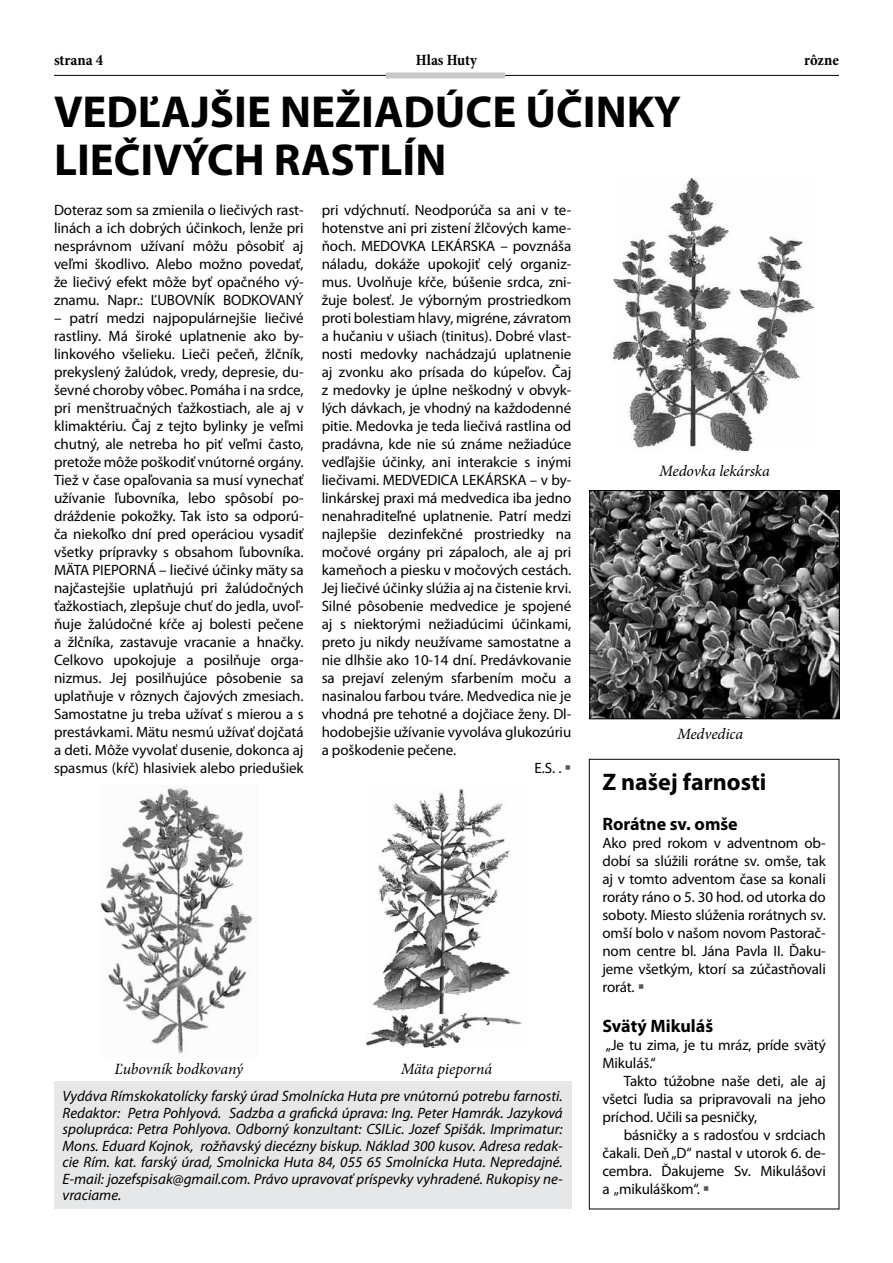
<style>
.page{position:relative;width:893px;height:1263px;background:#fff}
.page>*{position:absolute;margin:0;border:0;box-sizing:border-box;transform-origin:0 0}
.t1{font:700 45px/48px "Myriad Pro";color:#000}
.t2{font:700 24px "Myriad Pro";color:#000}
.t3{font:700 18px "Myriad Pro";color:#000}
.t4{font:italic 15.75px "Minion Pro";letter-spacing:-.005em;color:#000}
.t5{font:700 condensed 15.75px "Minion Pro";color:#000}
.t6{font:15px/18px "Myriad Pro";letter-spacing:-.005em;color:#000;text-align:justify}
.t7{font:italic 15px/16.5px "Myriad Pro";color:#000;text-align:justify}
.s1{color:#58595b}
</style>
<div class="page">
<div style="left:54px;top:1082px;width:517px;height:127px;background:#e6e7e8"></div>
<hr style="left:54px;top:75px;width:785px;height:1px;background:#000">
<div style="left:386px;top:72px;width:119px;height:6px;background:#c7c8ca"></div>
<div style="left:589px;top:759px;width:250px;height:450px;border:1px solid #000"></div>
<img style="left:591px;top:492px;width:247px;height:225px">
<div style="left:589px;top:490px;width:251px;height:229px;border:1px solid #000"></div>
<img style="left:100px;top:785px;width:153px;height:269px">
<img style="left:367px;top:788px;width:155px;height:259px">
<img style="left:613px;top:178px;width:201px;height:272px">
<p class="t5" style="left:54px;top:50px;width:51px">strana 4</p>
<p class="t5" style="left:416px;top:50px;width:63px">Hlas Huty</p>
<p class="t5" style="left:804px;top:50px;width:36px">rôzne</p>
<h1 class="t1" style="left:54px;top:87px;width:628px">VEDĽAJŠIE NEŽIADÚCE ÚČINKY<br>LIEČIVÝCH RASTLÍN</h1>
<p class="t6" style="left:54px;top:201px;width:251px">Doteraz som sa zmienila o liečivých rast&shy;linách a ich dobrých účinkoch, lenže pri nesprávnom užívaní môžu pôsobiť aj veľmi škodlivo. Alebo možno povedať, že liečivý efekt môže byť opačného vý&shy;znamu. Napr.: ĽUBOVNÍK BODKOVANÝ</p>
<p class="t6" style="left:54px;top:309px;width:251px">– patrí medzi najpopulárnejšie liečivé rastliny. Má široké uplatnenie ako by&shy;linkového všelieku. Lieči pečeň, žlčník, prekyslený žalúdok, vredy, depresie, du&shy;ševné choroby vôbec. Pomáha i na srdce, pri menštruačných ťažkostiach, ale aj v klimaktériu. Čaj z tejto bylinky je veľmi chutný, ale netreba ho piť veľmi často, pretože môže poškodiť vnútorné orgány.<br>Tiež v čase opaľovania sa musí vynechať užívanie ľubovníka, lebo spôsobí po&shy;dráždenie pokožky. Tak isto sa odporú&shy;ča niekoľko dní pred operáciou vysadiť všetky prípravky s obsahom ľubovníka.<br>MÄTA PIEPORNÁ – liečivé účinky mäty sa najčastejšie uplatňujú pri žalúdočných ťažkostiach, zlepšuje chuť do jedla, uvoľ&shy;ňuje žalúdočné kŕče aj bolesti pečene a žlčníka, zastavuje vracanie a hnačky.<br>Celkovo upokojuje a posilňuje orga&shy;nizmus. Jej posilňujúce pôsobenie sa uplatňuje v rôznych čajových zmesiach.<br>Samostatne ju treba užívať s mierou a s prestávkami. Mätu nesmú užívať dojčatá a deti. Môže vyvolať dusenie, dokonca aj spasmus (kŕč) hlasiviek alebo priedušiek</p>
<p class="t6" style="left:322px;top:201px;width:251px">pri vdýchnutí. Neodporúča sa ani v te-</p>
<p class="t6" style="left:322px;top:219px;width:251px">hotenstve ani pri zistení žlčových kame-</p>
<p class="t6" style="left:322px;top:237px;width:251px">ňoch. MEDOVKA LEKÁRSKA – povznáša</p>
<p class="t6" style="left:322px;top:255px;width:251px">náladu, dokáže upokojiť celý organiz-</p>
<p class="t6" style="left:322px;top:273px;width:251px">mus. Uvolňuje kŕče, búšenie srdca, zni-</p>
<p class="t6" style="left:322px;top:291px;width:251px">žuje bolesť. Je výborným prostriedkom</p>
<p class="t6" style="left:322px;top:309px;width:251px">proti bolestiam hlavy, migréne, závratom</p>
<p class="t6" style="left:322px;top:327px;width:251px">a hučaniu v ušiach (tinitus). Dobré vlast-</p>
<p class="t6" style="left:322px;top:345px;width:251px">nosti medovky nachádzajú uplatnenie</p>
<p class="t6" style="left:322px;top:363px;width:251px">aj zvonku ako prísada do kúpeľov. Čaj</p>
<p class="t6" style="left:322px;top:381px;width:251px">z medovky je úplne neškodný v obvyk-</p>
<p class="t6" style="left:322px;top:399px;width:251px">lých dávkach, je vhodný na každodenné</p>
<p class="t6" style="left:322px;top:417px;width:251px">pitie. Medovka je teda liečivá rastlina od</p>
<p class="t6" style="left:322px;top:435px;width:251px">pradávna, kde nie sú známe nežiadúce</p>
<p class="t6" style="left:322px;top:453px;width:251px">vedľajšie účinky, ani interakcie s inými</p>
<p class="t6" style="left:322px;top:471px;width:251px">liečivami. MEDVEDICA LEKÁRSKA – v by-</p>
<p class="t6" style="left:322px;top:489px;width:251px">linkárskej praxi má medvedica iba jedno</p>
<p class="t6" style="left:322px;top:507px;width:251px">nenahraditeľné uplatnenie. Patrí medzi</p>
<p class="t6" style="left:322px;top:525px;width:251px">najlepšie dezinfekčné prostriedky na</p>
<p class="t6" style="left:322px;top:543px;width:251px">močové orgány pri zápaloch, ale aj pri</p>
<p class="t6" style="left:322px;top:561px;width:251px">kameňoch a piesku v močových cestách.</p>
<p class="t6" style="left:322px;top:579px;width:251px">Jej liečivé účinky slúžia aj na čistenie krvi.</p>
<p class="t6" style="left:322px;top:597px;width:251px">Silné pôsobenie medvedice je spojené</p>
<p class="t6" style="left:322px;top:615px;width:251px">aj s niektorými nežiadúcimi účinkami,</p>
<p class="t6" style="left:322px;top:633px;width:251px">preto ju nikdy neužívame samostatne a</p>
<p class="t6" style="left:322px;top:651px;width:251px">nie dlhšie ako 10-14 dní. Predávkovanie</p>
<p class="t6" style="left:322px;top:669px;width:251px">sa prejaví zeleným sfarbením moču a</p>
<p class="t6" style="left:322px;top:687px;width:251px">nasinalou farbou tváre. Medvedica nie je</p>
<p class="t6" style="left:322px;top:705px;width:251px">vhodná pre tehotné a dojčiace ženy. Dl-</p>
<p class="t6" style="left:322px;top:723px;width:251px">hodobejšie užívanie vyvoláva glukozúriu</p>
<p class="t6" style="left:322px;top:741px;width:136px">a poškodenie pečene.</p>
<p class="t6" style="left:535px;top:759px;width:38px">E.S. . <span class="s1">▪</span></p>
<p class="t4" style="left:659px;top:460px;width:112px">Medovka lekárska</p>
<p class="t4" style="left:677px;top:723px;width:68px">Medvedica</p>
<h2 class="t2" style="left:602px;top:767px;width:166px">Z našej farnosti</h2>
<p class="t3" style="left:602px;top:812px;width:137px">Rorátne sv. omše</p>
<p class="t6" style="left:602px;top:834px;width:225px">Ako pred rokom v adventnom ob&shy;dobí sa slúžili rorátne sv. omše, tak aj v tomto adventom čase sa konali roráty ráno o 5. 30 hod. od utorka do soboty. Miesto slúženia rorátnych sv. omší bolo v našom novom Pastorač&shy;nom centre bl. Jána Pavla II. Ďaku&shy;jeme všetkým, ktorí sa zúčastňovali rorát. <span class="s1">▪</span></p>
<p class="t3" style="left:602px;top:1014px;width:112px">Svätý Mikuláš</p>
<p class="t6" style="left:602px;top:1035px;width:225px">„Je tu zima, je tu mráz, príde svätý<br>Mikuláš.“</p>
<p class="t6" style="left:602px;top:1071px;width:225px;text-indent:21px">Takto túžobne naše deti, ale aj všetci ľudia sa pripravovali na jeho príchod. Učili sa pesničky,</p>
<p class="t6" style="left:602px;top:1125px;width:225px;text-indent:21px">básničky a s radosťou v srdciach čakali. Deň „D“ nastal v utorok 6. de&shy;cembra. Ďakujeme Sv. Mikulášovi a „mikuláškom“. <span class="s1">▪</span></p>
<p class="t4" style="left:115px;top:1058px;width:130px">Ľubovník bodkovaný</p>
<p class="t4" style="left:401px;top:1058px;width:93px">Mäta pieporná</p>
<p class="t7" style="left:63px;top:1088px;width:502px">Vydáva Rímskokatolícky farský úrad Smolnícka Huta pre vnútornú potrebu farnosti.<br>Redaktor: Petra Pohlyová. Sadzba a grafická úprava: Ing. Peter Hamrák. Jazyková spolupráca: Petra Pohlyova. Odborný konzultant: CSILic. Jozef Spišák. Imprimatur:<br>Mons. Eduard Kojnok, rožňavský diecézny biskup. Náklad 300 kusov. Adresa redak‑ cie Rím. kat. farský úrad, Smolnicka Huta 84, 055 65 Smolnícka Huta. Nepredajné.<br>E‑mail: jozefspisak@gmail.com. Právo upravovať príspevky vyhradené. Rukopisy ne‑ vraciame.</p>
</div>
